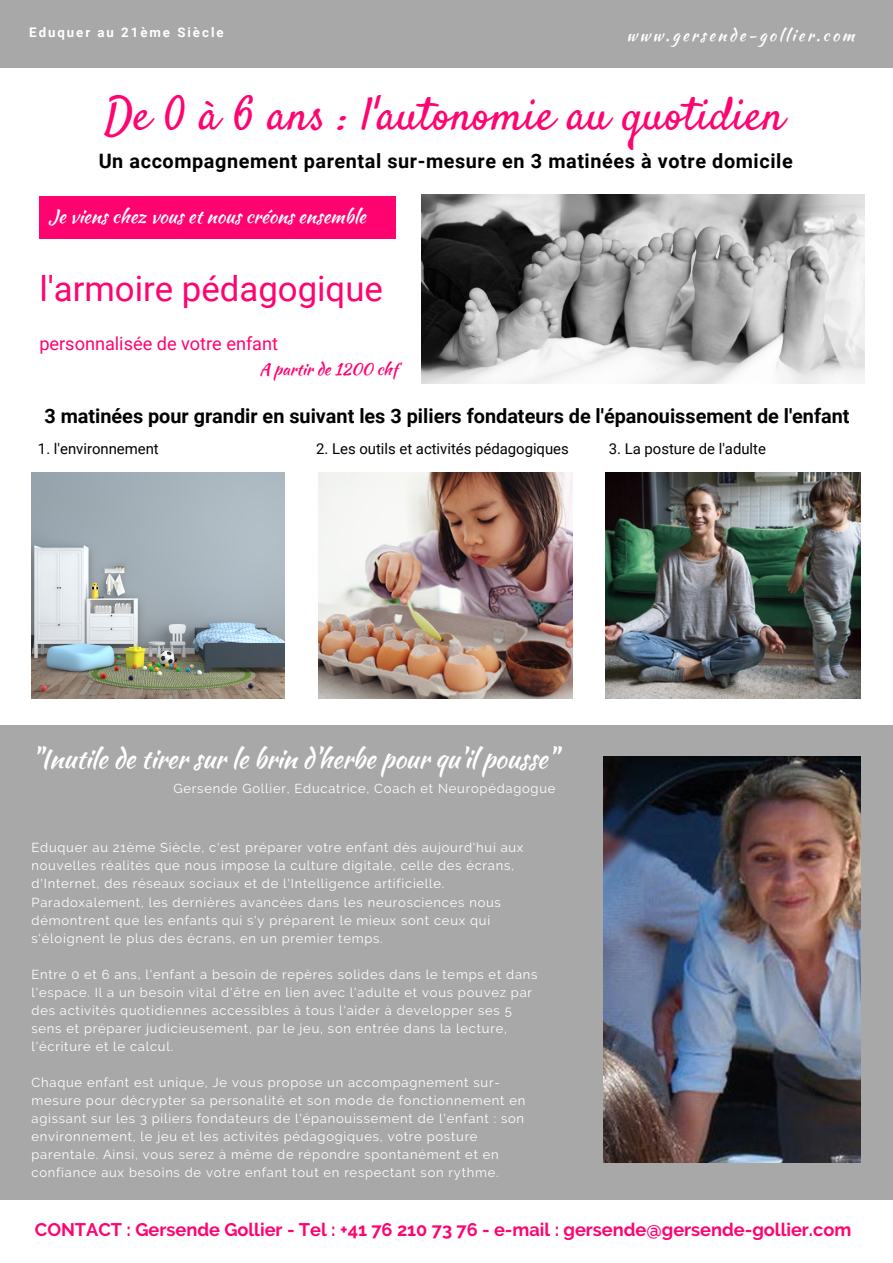
<style>
.page{position:relative;width:893px;height:1263px;background:#fff}
.page>*{position:absolute;margin:0;border:0;box-sizing:border-box;transform-origin:0 0}
.t1{font:46.35px "Satisfy";color:#ff0370}
.t2{font:34.8px "Roboto";color:#ff0370}
.t3{font:26.55px "Kaushan Script";letter-spacing:-.01em;color:#fff}
.t4{font:700 19.8px "Roboto";color:#000}
.t5{font:700 19.8px "Roboto";letter-spacing:.03em;color:#000}
.t6{font:18.9px "Kaushan Script";color:#fff}
.t7{font:700 18.15px "Raleway";color:#ff0370}
.t8{font:18.15px "Roboto";color:#ff0370}
.t9{font:16.5px "Kaushan Script";letter-spacing:.15em;color:#fff}
.t10{font:16.5px "Kaushan Script";color:#ff0370}
.t11{font:14.85px "Roboto";color:#000}
.t12{font:700 13.2px "Roboto";letter-spacing:.15em;color:#fff}
.t13{font:12.9px/18px "Raleway";letter-spacing:.06em;color:#fff}
</style>
<div class="page">
<div style="left:0;top:0;width:893px;height:68px;background:#a8a8a8"></div>
<div style="left:0;top:725px;width:893px;height:488px;background:#a8a8a8"></div>
<img style="left:604px;top:757px;width:256px;height:405px">
<div style="left:0;top:1200px;width:893px;height:63px;background:#fff"></div>
<img style="left:32px;top:473px;width:253px;height:225px">
<img style="left:319px;top:473px;width:253px;height:225px">
<img style="left:606px;top:473px;width:254px;height:225px">
<img style="left:421px;top:195px;width:444px;height:189px">
<div style="left:39px;top:196px;width:357px;height:43px;background:#ff0370"></div>
<p class="t12" style="left:29px;top:25px;width:196px">Eduquer au 21ème Siècle</p>
<p class="t9" style="left:627px;top:23px;width:229px">www.gersende-gollier.com</p>
<h1 class="t1" style="left:104px;top:85px;width:681px">De 0 à 6 ans : l'autonomie au quotidien</h1>
<h3 class="t5" style="left:99px;top:149px;width:696px">Un accompagnement parental sur-mesure en 3 matinées à votre domicile</h3>
<h3 class="t6" style="left:48px;top:202px;width:319px">Je viens chez vous et nous créons ensemble</h3>
<h2 class="t2" style="left:39px;top:268px;width:345px">l'armoire pédagogique</h2>
<h3 class="t8" style="left:39px;top:333px;width:240px">personnalisée de votre enfant</h3>
<p class="t10" style="left:259px;top:357px;width:140px">A partir de 1200 chf</p>
<h3 class="t4" style="left:44px;top:405px;width:807px">3 matinées pour grandir en suivant les 3 piliers fondateurs de l'épanouissement de l'enfant</h3>
<p class="t11" style="left:38px;top:440px;width:122px">1. l'environnement</p>
<p class="t11" style="left:316px;top:440px;width:254px">2. Les outils et activités pédagogiques</p>
<p class="t11" style="left:609px;top:440px;width:159px">3. La posture de l'adulte</p>
<h3 class="t3" style="left:32px;top:739px;width:527px">"Inutile de tirer sur le brin d'herbe pour qu'il pousse"</h3>
<p class="t13" style="left:174px;top:779px;width:383px">Gersende Gollier, Educatrice, Coach et Neuropédagogue</p>
<p class="t13" style="left:32px;top:839px;width:493px">Eduquer au 21ème Siècle, c'est préparer votre enfant dès aujourd'hui aux nouvelles réalités que nous impose la culture digitale, celle des écrans, d'Internet, des réseaux sociaux et de l'Intelligence artificielle.<br>Paradoxalement, les dernières avancées dans les neurosciences nous démontrent que les enfants qui s'y préparent le mieux sont ceux qui s'éloignent le plus des écrans, en un premier temps.</p>
<p class="t13" style="left:32px;top:965px;width:507px">Entre 0 et 6 ans, l'enfant a besoin de repères solides dans le temps et dans l'espace. Il a un besoin vital d'être en lien avec l'adulte et vous pouvez par des activités quotidiennes accessibles à tous l'aider à developper ses 5 sens et préparer judicieusement, par le jeu, son entrée dans la lecture, l'écriture et le calcul.</p>
<p class="t13" style="left:32px;top:1073px;width:495px">Chaque enfant est unique, Je vous propose un accompagnement sur&shy;mesure pour décrypter sa personalité et son mode de fonctionnement en agissant sur les 3 piliers fondateurs de l'épanouissement de l'enfant : son environnement, le jeu et les activités pédagogiques, votre posture parentale. Ainsi, vous serez à même de répondre spontanément et en confiance aux besoins de votre enfant tout en respectant son rythme.</p>
<h3 class="t7" style="left:35px;top:1219px;width:818px">CONTACT : Gersende Gollier - Tel : +41 76 210 73 76 - e-mail : gersende@gersende-gollier.com</h3>
</div>
